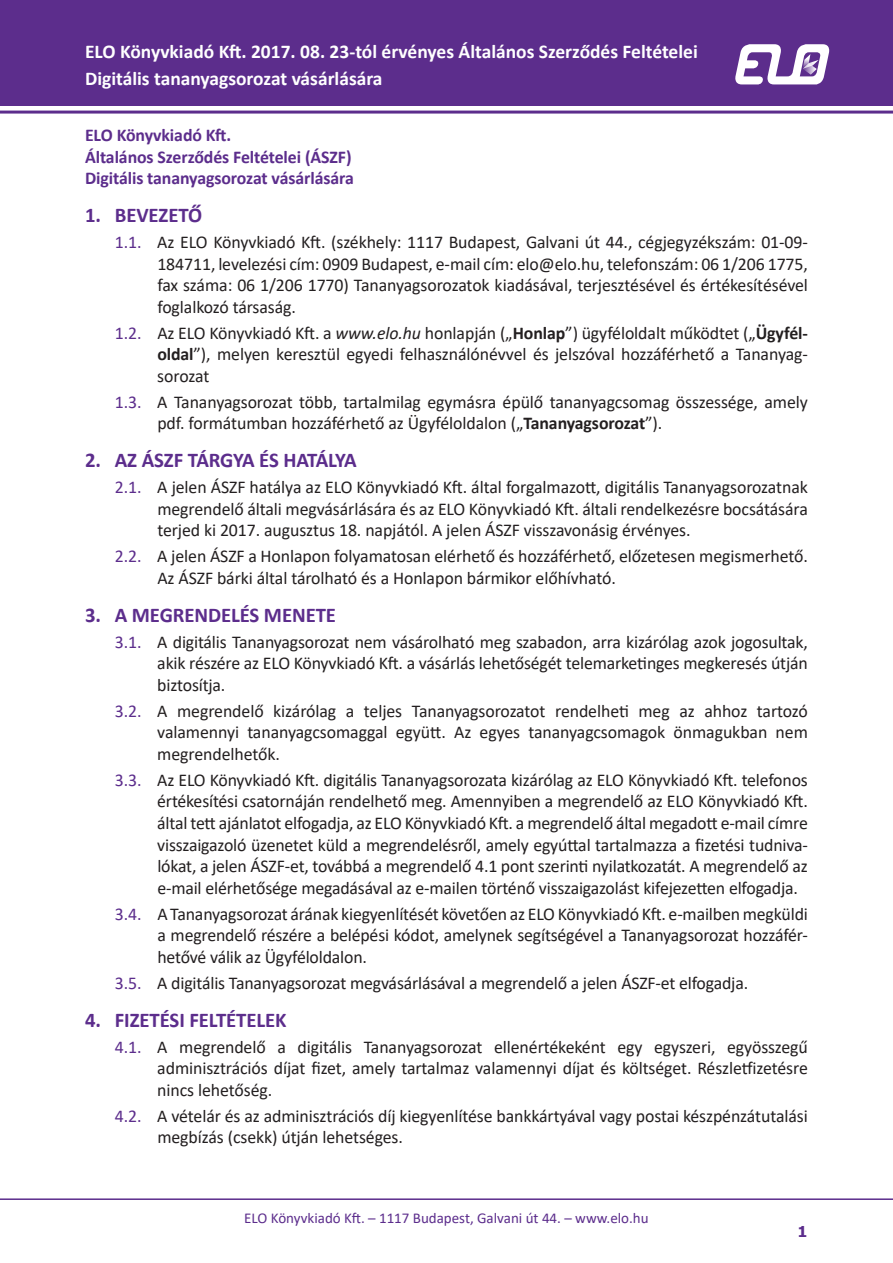
<style>
.page{position:relative;width:893px;height:1263px;background:#fff}
.page>*{position:absolute;margin:0;border:0;box-sizing:border-box;transform-origin:0 0}
.t1{font:700 21px "Calibri";letter-spacing:-.005em;color:#5c2d8c}
.t2{font:700 19.5px/27px "Calibri";color:#fff}
.t3{font:18px/21.6px "Calibri";letter-spacing:-.005em;color:#231f20;text-align:justify}
.t4{font:700 18px/21.6px "Calibri";letter-spacing:-.005em;color:#5c2d8c}
.t5{font:15px "Calibri";color:#5c2d8c}
.t6{font:700 15px "Verdana";color:#5c2d8c}
.s1{color:#5c2d8c}
.s2{font-style:italic}
.s3{font-weight:700}
</style>
<div class="page">
<hr style="left:0;top:1198px;width:893px;height:2px;background:#5c2d8c">
<div style="left:0;top:0;width:893px;height:106px;background:#5c2d8c"></div>
<hr style="left:0;top:111px;width:893px;height:3px;background:#5c2d8c">
<svg style="left:735px;top:44px;width:94px;height:40px"></svg>
<p class="t2" style="left:85px;top:37px;width:614px">ELO Könyvkiadó Kft. 2017. 08. 23-tól érvényes Általános Szerződés Feltételei<br>Digitális tananyagsorozat vásárlására</p>
<p class="t4" style="left:85px;top:124px;width:270px">ELO Könyvkiadó Kft.<br>Általános Szerződés Feltételei (ÁSZF)<br>Digitális tananyagsorozat vásárlására</p>
<p class="t1" style="left:85px;top:200px;width:119px">1. BEVEZETŐ</p>
<p class="t3" style="left:157px;top:231px;width:652px;text-indent:-43px"><span class="s1">1.1.</span> Az ELO Könyvkiadó Kft. (székhely: 1117 Budapest, Galvani út 44., cégjegyzékszám: 01-09- 184711, levelezési cím: 0909 Budapest, e-mail cím: elo@elo.hu, telefonszám: 06 1/206 1775, fax száma: 06 1/206 1770) Tananyagsorozatok kiadásával, terjesztésével és értékesítésével foglalkozó társaság.</p>
<p class="t3" style="left:157px;top:321px;width:652px;text-indent:-42px"><span class="s1">1.2.</span> Az ELO Könyvkiadó Kft. a <span class="s2">www.elo.hu</span> honlapján („<span class="s3">Honlap</span>”) ügyféloldalt működtet („<span class="s3">Ügyfél&shy;oldal</span>”), melyen keresztül egyedi felhasználónévvel és jelszóval hozzáférhető a Tananyag&shy;sorozat</p>
<p class="t3" style="left:157px;top:391px;width:652px;text-indent:-43px"><span class="s1">1.3.</span> A Tananyagsorozat több, tartalmilag egymásra épülő tananyagcsomag összessége, amely pdf. formátumban hozzáférhető az Ügyféloldalon („<span class="s3">Tananyagsorozat</span>”).</p>
<p class="t1" style="left:85px;top:446px;width:273px">2. AZ ÁSZF TÁRGYA ÉS HATÁLYA</p>
<p class="t3" style="left:157px;top:476px;width:652px;text-indent:-43px"><span class="s1">2.1.</span> A jelen ÁSZF hatálya az ELO Könyvkiadó Kft. által forgalmazott, digitális Tananyagsorozatnak megrendelő általi megvásárlására és az ELO Könyvkiadó Kft. általi rendelkezésre bocsátására terjed ki 2017. augusztus 18. napjától. A jelen ÁSZF visszavonásig érvényes.</p>
<p class="t3" style="left:157px;top:545px;width:652px;text-indent:-43px"><span class="s1">2.2.</span> A jelen ÁSZF a Honlapon folyamatosan elérhető és hozzáférhető, előzetesen megismerhető.<br>Az ÁSZF bárki által tárolható és a Honlapon bármikor előhívható.</p>
<p class="t1" style="left:85px;top:600px;width:253px">3. A MEGRENDELÉS MENETE</p>
<p class="t3" style="left:157px;top:630px;width:652px;text-indent:-42px"><span class="s1">3.1.</span> A digitális Tananyagsorozat nem vásárolható meg szabadon, arra kizárólag azok jogosultak, akik részére az ELO Könyvkiadó Kft. a vásárlás lehetőségét telemarketinges megkeresés útján biztosítja.</p>
<p class="t3" style="left:157px;top:699px;width:652px;text-indent:-43px"><span class="s1">3.2.</span> A megrendelő kizárólag a teljes Tananyagsorozatot rendelheti meg az ahhoz tartozó valamennyi tananyagcsomaggal együtt. Az egyes tananyagcsomagok önmagukban nem megrendelhetők.</p>
<p class="t3" style="left:157px;top:769px;width:652px;text-indent:-42px"><span class="s1">3.3.</span> Az ELO Könyvkiadó Kft. digitális Tananyagsorozata kizárólag az ELO Könyvkiadó Kft. telefonos értékesítési csatornáján rendelhető meg. Amennyiben a megrendelő az ELO Könyvkiadó Kft. által tett ajánlatot elfogadja, az ELO Könyvkiadó Kft. a megrendelő által megadott e-mail címre visszaigazoló üzenetet küld a megrendelésről, amely egyúttal tartalmazza a fizetési tudniva&shy;lókat, a jelen ÁSZF-et, továbbá a megrendelő 4.1 pont szerinti nyilatkozatát. A megrendelő az e-mail elérhetősége megadásával az e-mailen történő visszaigazolást kifejezetten elfogadja.</p>
<p class="t3" style="left:157px;top:902px;width:652px;text-indent:-42px"><span class="s1">3.4.</span> A Tananyagsorozat árának kiegyenlítését követően az ELO Könyvkiadó Kft. e-mailben megküldi a megrendelő részére a belépési kódot, amelynek segítségével a Tananyagsorozat hozzáfér&shy;hetővé válik az Ügyféloldalon.</p>
<p class="t3" style="left:115px;top:971px;width:635px"><span class="s1">3.5.</span> A digitális Tananyagsorozat megvásárlásával a megrendelő a jelen ÁSZF-et elfogadja.</p>
<p class="t1" style="left:85px;top:1005px;width:203px">4. FIZETÉSI FELTÉTELEK</p>
<p class="t3" style="left:157px;top:1035px;width:652px;text-indent:-43px"><span class="s1">4.1.</span> A megrendelő a digitális Tananyagsorozat ellenértékeként egy egyszeri, egyösszegű adminisztrációs díjat fizet, amely tartalmaz valamennyi díjat és költséget. Részletfizetésre nincs lehetőség.</p>
<p class="t3" style="left:157px;top:1104px;width:652px;text-indent:-43px"><span class="s1">4.2.</span> A vételár és az adminisztrációs díj kiegyenlítése bankkártyával vagy postai készpénzátutalási megbízás (csekk) útján lehetséges.</p>
<p class="t5" style="left:244px;top:1208px;width:406px">ELO Könyvkiadó Kft. – 1117 Budapest, Galvani út 44. – www.elo.hu</p>
<p class="t6" style="left:797px;top:1221px;width:12px">1</p>
</div>
